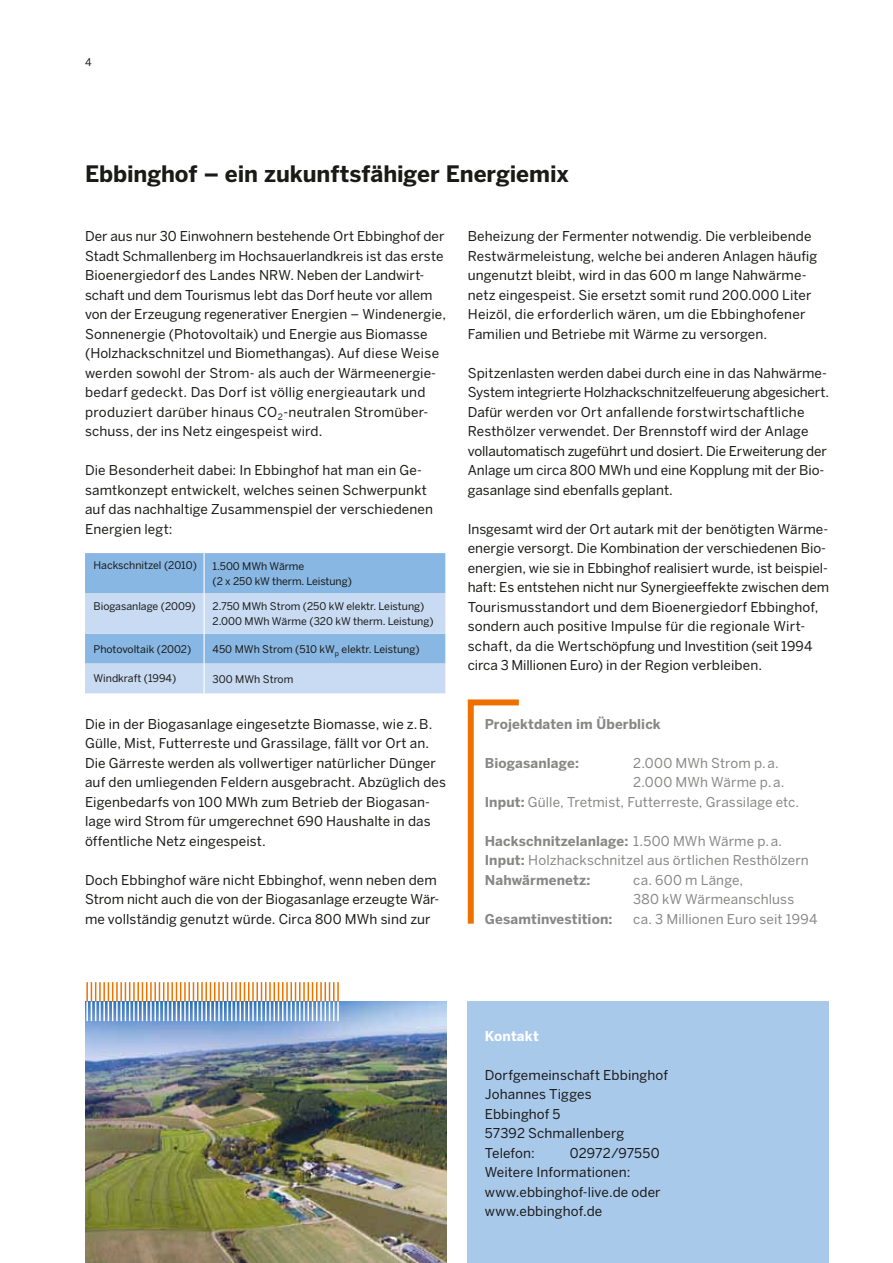
<style>
.page{position:relative;width:893px;height:1263px;background:#fff}
.page>*{position:absolute;margin:0;border:0;box-sizing:border-box;transform-origin:0 0}
.t1{font:700 22.5px "Benton Sans";letter-spacing:-.005em;color:#1a1a18}
.t2{font:13.5px/19.5px "Benton Sans";letter-spacing:.005em;color:#1a1a18}
.t3{font:13.5px/19.5px "Benton Sans";letter-spacing:.01em;color:#878786}
.t4{font:700 13.5px "Benton Sans";letter-spacing:.005em;color:#878786}
.t5{font:700 13.5px "Benton Sans";letter-spacing:.01em;color:#fff}
.t6{font:10.5px/15px "Benton Sans";color:#1a1a18}
.s1{font-weight:700}
</style>
<div class="page">
<img style="left:85px;top:1002px;width:361px;height:261px">
<svg style="left:86px;top:982px;width:253px;height:39px"></svg>
<svg style="left:85px;top:553px;width:361px;height:140px;background:#a8c9ea"></svg>
<div style="left:468px;top:1002px;width:361px;height:261px;background:#a9c9eb"></div>
<svg style="left:467px;top:699px;width:52px;height:225px"></svg>
<p class="t6" style="left:85px;top:54px;width:8px">4</p>
<h1 class="t1" style="left:85px;top:161px;width:485px">Ebbinghof – ein zukunftsfähiger Energiemix</h1>
<p class="t2" style="left:85px;top:226px;width:362px">Der aus nur 30 Einwohnern bestehende Ort Ebbinghof der Stadt Schmallenberg im Hochsauerlandkreis ist das erste Bioenergiedorf des Landes NRW. Neben der Landwirt&shy;schaft und dem Tourismus lebt das Dorf heute vor allem von der Erzeugung regenerativer Energien – Windenergie, Sonnenergie (Photovoltaik) und Energie aus Biomasse (Holzhackschnitzel und Biomethangas). Auf diese Weise werden sowohl der Strom- als auch der Wärmeenergie&shy;bedarf gedeckt. Das Dorf ist völlig energieautark und produziert darüber hinaus CO<sub>2</sub>-neutralen Stromüber&shy;schuss, der ins Netz eingespeist wird.</p>
<p class="t2" style="left:85px;top:460px;width:350px">Die Besonderheit dabei: In Ebbinghof hat man ein Ge&shy;samtkonzept entwickelt, welches seinen Schwerpunkt auf das nachhaltige Zusammenspiel der verschiedenen Energien legt:</p>
<p class="t6" style="left:94px;top:558px;width:105px">Hackschnitzel (2010)</p>
<p class="t6" style="left:213px;top:558px;width:141px">1.500 MWh Wärme<br>(2 x 250 kW therm. Leistung)</p>
<p class="t6" style="left:94px;top:598px;width:104px">Biogasanlage (2009)</p>
<p class="t6" style="left:213px;top:599px;width:223px">2.750 MWh Strom (250 kW elektr. Leistung)<br>2.000 MWh Wärme (320 kW therm. Leistung)</p>
<p class="t6" style="left:94px;top:641px;width:99px">Photovoltaik (2002)</p>
<p class="t6" style="left:213px;top:642px;width:208px">450 MWh Strom (510 kW<sub>p</sub> elektr. Leistung)</p>
<p class="t6" style="left:94px;top:671px;width:84px">Windkraft (1994)</p>
<p class="t6" style="left:213px;top:671px;width:82px">300 MWh Strom</p>
<p class="t2" style="left:85px;top:714px;width:363px">Die in der Biogasanlage eingesetzte Biomasse, wie z.B.<br>Gülle, Mist, Futterreste und Grassilage, fällt vor Ort an.<br>Die Gärreste werden als vollwertiger natürlicher Dünger auf den umliegenden Feldern ausgebracht. Abzüglich des Eigenbedarfs von 100 MWh zum Betrieb der Biogasan&shy;lage wird Strom für umgerechnet 690 Haushalte in das öffentliche Netz eingespeist.</p>
<p class="t2" style="left:85px;top:870px;width:356px">Doch Ebbinghof wäre nicht Ebbinghof, wenn neben dem<br>Strom nicht auch die von der Biogasanlage erzeugte Wär&shy;me vollständig genutzt würde. Circa 800 MWh sind zur</p>
<p class="t2" style="left:468px;top:226px;width:351px">Beheizung der Fermenter notwendig. Die verbleibende Restwärmeleistung, welche bei anderen Anlagen häufig ungenutzt bleibt, wird in das 600 m lange Nahwärme&shy;netz eingespeist. Sie ersetzt somit rund 200.000 Liter Heizöl, die erforderlich wären, um die Ebbinghofener Familien und Betriebe mit Wärme zu versorgen.</p>
<p class="t2" style="left:468px;top:363px;width:363px">Spitzenlasten werden dabei durch eine in das Nahwärme-System integrierte Holzhackschnitzelfeuerung abgesichert.<br>Dafür werden vor Ort anfallende forstwirtschaftliche Resthölzer verwendet. Der Brennstoff wird der Anlage vollautomatisch zugeführt und dosiert. Die Erweiterung der Anlage um circa 800 MWh und eine Kopplung mit der Bio&shy;gasanlage sind ebenfalls geplant.</p>
<p class="t2" style="left:468px;top:519px;width:363px">Insgesamt wird der Ort autark mit der benötigten Wärme&shy;energie versorgt. Die Kombination der verschiedenen Bio&shy;energien, wie sie in Ebbinghof realisiert wurde, ist beispiel&shy;haft: Es entstehen nicht nur Synergieeffekte zwischen dem Tourismusstandort und dem Bioenergiedorf Ebbinghof, sondern auch positive Impulse für die regionale Wirt&shy;schaft, da die Wertschöpfung und Investition (seit 1994 circa 3 Millionen Euro) in der Region verbleiben.</p>
<p class="t4" style="left:485px;top:716px;width:178px">Projektdaten im Überblick</p>
<p class="t4" style="left:485px;top:755px;width:96px">Biogasanlage:</p>
<p class="t3" style="left:633px;top:753px;width:147px">2.000 MWh Strom p.a.</p>
<p class="t3" style="left:633px;top:772px;width:153px">2.000 MWh Wärme p.a.</p>
<p class="t3" style="left:485px;top:792px;width:316px"><span class="s1">Input:</span> Gülle, Tretmist, Futterreste, Grassilage etc.</p>
<p class="t3" style="left:485px;top:831px;width:326px"><span class="s1">Hackschnitzelanlage:</span> 1.500 MWh Wärme p.a.<br><span class="s1">Input:</span> Holzhackschnitzel aus örtlichen Resthölzern<br><span class="s1">Nahwärmenetz:</span></p>
<p class="t3" style="left:633px;top:870px;width:163px">ca. 600 m Länge,<br>380 kW Wärmeanschluss</p>
<p class="t4" style="left:485px;top:911px;width:129px">Gesamtinvestition:</p>
<p class="t3" style="left:633px;top:909px;width:186px">ca. 3 Millionen Euro seit 1994</p>
<p class="t5" style="left:485px;top:1027px;width:56px">Kontakt</p>
<p class="t2" style="left:485px;top:1065px;width:185px">Dorfgemeinschaft Ebbinghof<br>Johannes Tigges<br>Ebbinghof 5<br>57392 Schmallenberg<br>Telefon:</p>
<p class="t2" style="left:485px;top:1143px;width:177px;text-indent:85px">02972/97550<br>Weitere Informationen: www.ebbinghof-live.de oder www.ebbinghof.de</p>
</div>
